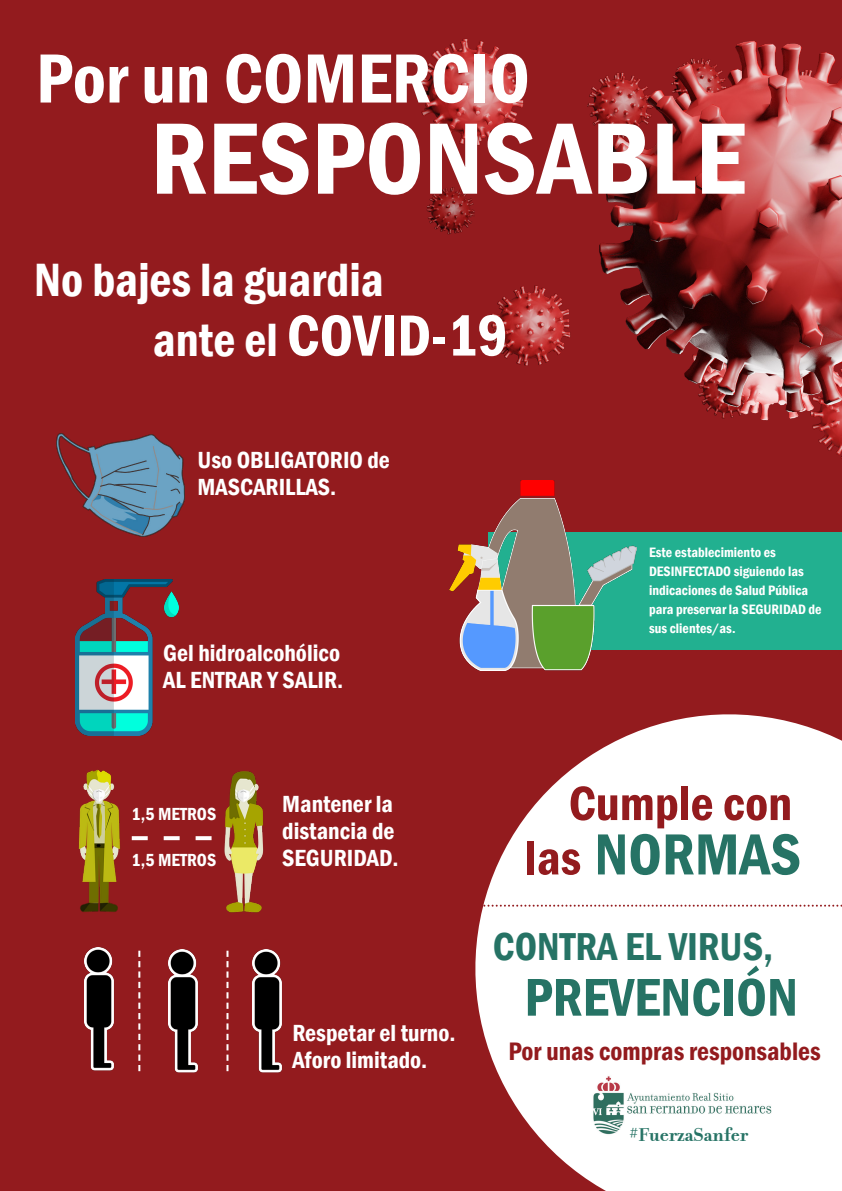
<style>
.page{position:relative;width:842px;height:1191px;background:#931b1e}
.page>*{position:absolute;margin:0;border:0;box-sizing:border-box;transform-origin:0 0}
.t1{font:600 condensed 105px "Franklin Gothic";color:#fff}
.t2{font:600 condensed 72px "Franklin Gothic";color:#fff}
.t3{font:600 condensed 60px "Franklin Gothic";color:#fff}
.t4{font:600 condensed 60px "Franklin Gothic";color:#267365}
.t5{font:600 condensed 55px "Franklin Gothic";color:#267365}
.t6{font:600 condensed 50px "Franklin Gothic";color:#931b1e}
.t7{font:600 condensed 48px "Franklin Gothic";color:#fff}
.t8{font:600 condensed 40px "Franklin Gothic";color:#267365}
.t9{font:600 condensed 26px "Franklin Gothic";color:#931b1e}
.t10{font:600 condensed 24px/27px "Franklin Gothic";color:#fff}
.t11{font:700 20px "Filosofia";color:#267365}
.t12{font:600 condensed 18px "Franklin Gothic";color:#fff}
.t13{font:600 condensed 14px/19px "Franklin Gothic";color:#fff}
.s1{font-size:48px}
.s2{font-size:50px;color:#931b1e}
</style>
<div class="page">
<img style="left:57px;top:433px;width:127px;height:104px">
<img style="left:78px;top:769px;width:94px;height:143px">
<img style="left:195px;top:771px;width:69px;height:142px">
<svg style="left:132px;top:836px;width:80px;height:4px"></svg>
<img style="left:75px;top:579px;width:104px;height:157px">
<img style="left:417px;top:39px;width:425px;height:420px">
<img style="left:84px;top:947px;width:30px;height:123px">
<img style="left:169px;top:949px;width:29px;height:123px">
<img style="left:252px;top:949px;width:30px;height:123px">
<svg style="left:138px;top:950px;width:2px;height:121px"></svg>
<svg style="left:226px;top:950px;width:2px;height:121px"></svg>
<div style="left:488px;top:531px;width:354px;height:118px;background:#22b090"></div>
<img style="left:449px;top:480px;width:187px;height:191px">
<svg style="left:475px;top:714px;width:367px;height:477px;background:#efddde"></svg>
<svg style="left:475px;top:904px;width:367px;height:2px"></svg>
<img style="left:589px;top:1075px;width:185px;height:65px">
<p class="t2" style="left:36px;top:30px;width:495px">Por un COMERCIO</p>
<p class="t1" style="left:150px;top:88px;width:597px">RESPONSABLE</p>
<p class="t7" style="left:34px;top:248px;width:351px">No bajes la guardia</p>
<p class="t3" style="left:153px;top:295px;width:357px"><span class="s1">ante el</span> COVID-19</p>
<p class="t10" style="left:198px;top:446px;width:194px">Uso OBLIGATORIO de<br>MASCARILLAS.</p>
<p class="t10" style="left:163px;top:639px;width:178px">Gel hidroalcohólico</p>
<p class="t10" style="left:163px;top:666px;width:182px">AL ENTRAR Y SALIR.</p>
<p class="t12" style="left:132px;top:802px;width:86px">1,5 METROS</p>
<p class="t12" style="left:132px;top:848px;width:86px">1,5 METROS</p>
<p class="t10" style="left:282px;top:790px;width:118px">Mantener la distancia de<br>SEGURIDAD.</p>
<p class="t10" style="left:292px;top:1019px;width:165px">Respetar el turno.</p>
<p class="t10" style="left:292px;top:1046px;width:137px">Aforo limitado.</p>
<p class="t13" style="left:649px;top:542px;width:128px">Este establecimiento es</p>
<p class="t13" style="left:649px;top:561px;width:174px">DESINFECTADO siguiendo las indicaciones de Salud Pública para preservar la SEGURIDAD de sus clientes/as.</p>
<p class="t6" style="left:569px;top:770px;width:225px">Cumple con</p>
<p class="t4" style="left:525px;top:814px;width:278px"><span class="s2">las</span> NORMAS</p>
<p class="t8" style="left:493px;top:919px;width:282px">CONTRA EL VIRUS,</p>
<p class="t5" style="left:524px;top:960px;width:275px">PREVENCIÓN</p>
<p class="t9" style="left:508px;top:1033px;width:314px">Por unas compras responsables</p>
<p class="t11" style="left:629px;top:1123px;width:120px">#FuerzaSanfer</p>
</div>
